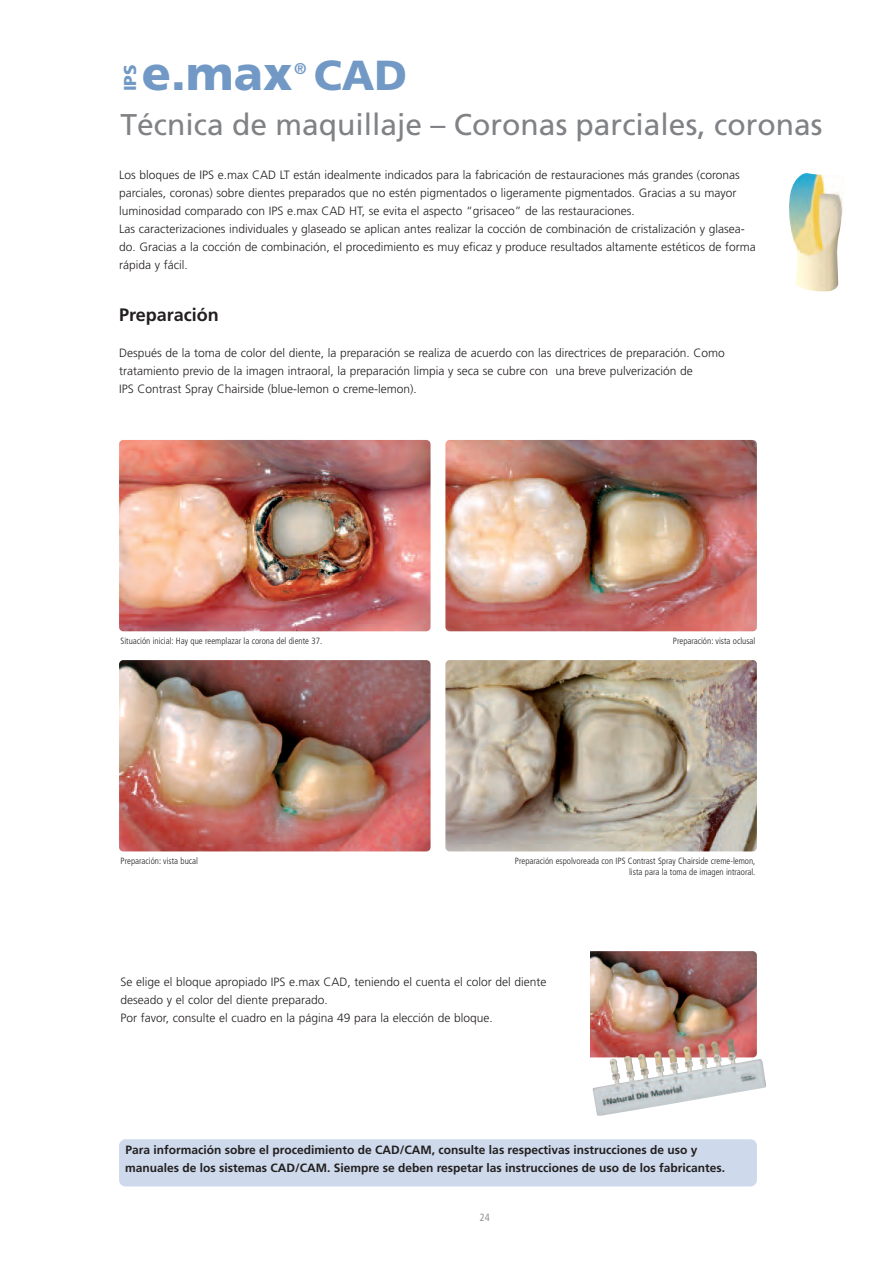
<style>
.page{position:relative;width:893px;height:1263px;background:#fff}
.page>*{position:absolute;margin:0;border:0;box-sizing:border-box;transform-origin:0 0}
.t1{font:900 48px "Frutiger";color:#7299c6}
.t2{font:900 42px "Frutiger";color:#7299c6}
.t3{font:30px "Frutiger";color:#808285}
.t4{font:700 18px "Frutiger";color:#231f20}
.t5{font:900 17.25px "Frutiger";color:#7299c6}
.t6{font:700 15.6px "Frutiger";color:#7299c6}
.t7{font:300 12px/18px "Frutiger";color:#231f20}
.t8{font:700 12px/18px "Frutiger";color:#231f20}
.t9{font:condensed 10.5px "Frutiger";color:#939598}
.t10{font:300 condensed 9px/10.8px "Frutiger";color:#231f20;text-align:right}
</style>
<div class="page">
<img style="left:789px;top:173px;width:54px;height:118px">
<img style="left:119px;top:440px;width:312px;height:191px;border-radius:4px">
<img style="left:445px;top:440px;width:312px;height:191px;border-radius:4px">
<img style="left:119px;top:660px;width:312px;height:191px;border-radius:4px">
<img style="left:445px;top:660px;width:312px;height:191px;border-radius:4px">
<img style="left:590px;top:951px;width:167px;height:106px">
<div style="left:119px;top:1139px;width:638px;height:47px;background:#cedaeb;border-radius:6px"></div>
<img style="left:592px;top:1038px;width:144px;height:64px">
<h1 class="t1" style="left:142px;top:54px;width:152px">e.max</h1>
<h3 class="t6" style="left:294px;top:62px;width:14px">®</h3>
<h2 class="t2" style="left:314px;top:59px;width:95px">CAD</h2>
<h3 class="t3" style="left:121px;top:112px;width:703px">Técnica de maquillaje – Coronas parciales, coronas</h3>
<h3 class="t5" style="left:123px;top:91px;width:28px;rotate:-90deg">IPS</h3>
<p class="t7" style="left:119px;top:167px;width:638px">Los bloques de IPS e.max CAD LT están idealmente indicados para la fabricación de restauraciones más grandes (coronas parciales, coronas) sobre dientes preparados que no estén pigmentados o ligeramente pigmentados. Gracias a su mayor luminosidad comparado con IPS e.max CAD HT, se evita el aspecto “grisaceo” de las restauraciones.<br>Las caracterizaciones individuales y glaseado se aplican antes realizar la cocción de combinación de cristalización y glasea&shy;do. Gracias a la cocción de combinación, el procedimiento es muy eficaz y produce resultados altamente estéticos de forma rápida y fácil.</p>
<h3 class="t4" style="left:119px;top:308px;width:101px">Preparación</h3>
<p class="t7" style="left:119px;top:345px;width:607px">Después de la toma de color del diente, la preparación se realiza de acuerdo con las directrices de preparación. Como tratamiento previo de la imagen intraoral, la preparación limpia y seca se cubre con una breve pulverización de<br>IPS Contrast Spray Chairside (blue-lemon o creme-lemon).</p>
<p class="t10" style="left:121px;top:636px;width:203px">Situación inicial: Hay que reemplazar la corona del diente 37.</p>
<p class="t10" style="left:673px;top:636px;width:84px">Preparación: vista oclusal</p>
<p class="t10" style="left:121px;top:856px;width:79px">Preparación: vista bucal</p>
<p class="t10" style="left:515px;top:856px;width:242px">Preparación espolvoreada con IPS Contrast Spray Chairside creme-lemon, lista para la toma de imagen intraoral.</p>
<p class="t7" style="left:121px;top:974px;width:427px">Se elige el bloque apropiado IPS e.max CAD, teniendo el cuenta el color del diente deseado y el color del diente preparado.<br>Por favor, consulte el cuadro en la página 49 para la elección de bloque.</p>
<p class="t8" style="left:125px;top:1142px;width:602px">Para información sobre el procedimiento de CAD/CAM, consulte las respectivas instrucciones de uso y manuales de los sistemas CAD/CAM. Siempre se deben respetar las instrucciones de uso de los fabricantes.</p>
<p class="t9" style="left:480px;top:1213px;width:12px">24</p>
</div>
